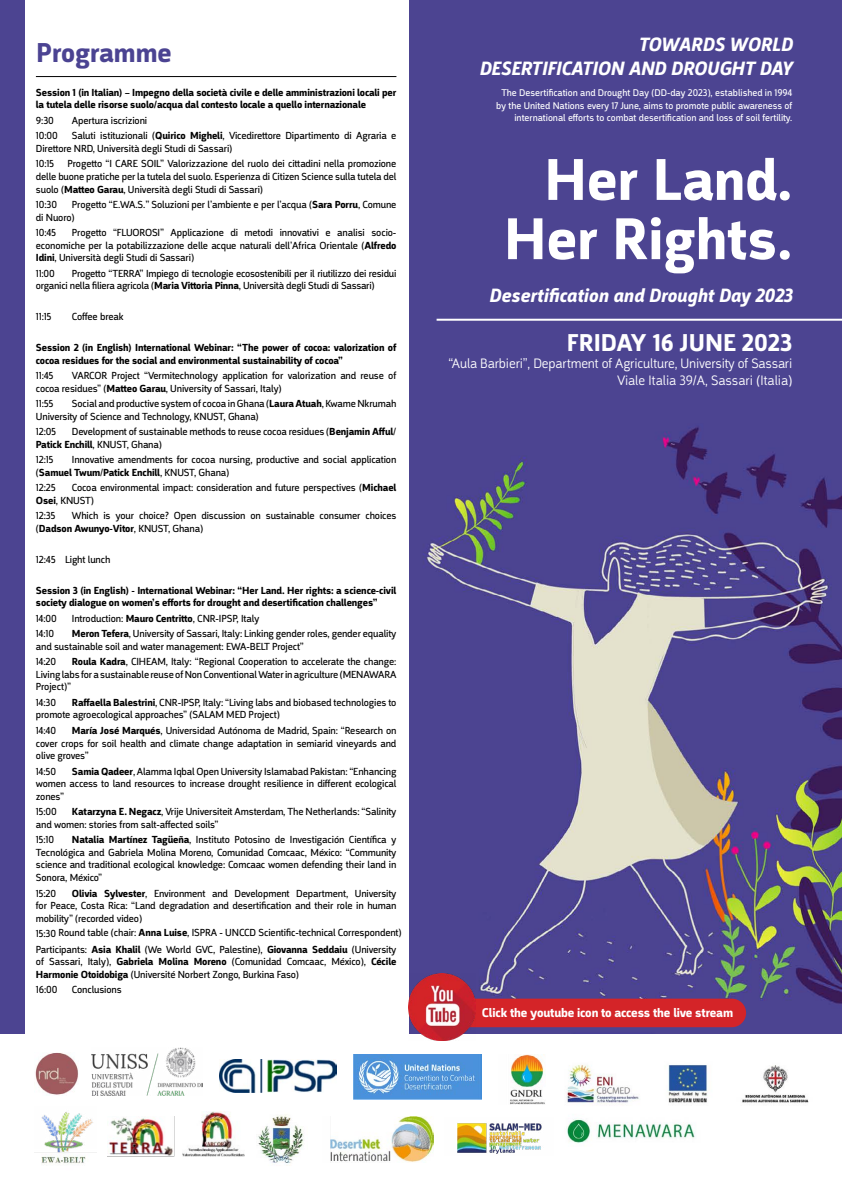
<style>
.page{position:relative;width:842px;height:1191px;background:#fff}
.page>*{position:absolute;margin:0;border:0;box-sizing:border-box;transform-origin:0 0}
.t1{font:700 60.4px/59.2px "Argumentum";color:#fff;text-align:right}
.t2{font:700 28px "Argumentum";color:#4b4392}
.t3{font:700 25px "Argumentum";color:#fff}
.t4{font:italic 700 19.7px/23.7px "Argumentum";color:#fff;text-align:right}
.t5{font:300 14px/16.8px "Argumentum";letter-spacing:-.01em;color:#fff;text-align:right}
.t6{font:700 13px "Argumentum";letter-spacing:-.01em;color:#fff}
.t7{font:10.5px/12.6px "Argumentum";letter-spacing:-.01em;color:#000}
.t8{font:700 10.5px/12.6px "Argumentum";letter-spacing:-.01em;color:#000}
.t9{font:10px/12px "Argumentum";color:#fff;text-align:right}
.s1{font-weight:700}
</style>
<div class="page">
<img style="left:0;top:0;width:842px;height:1033px">
<div style="left:26px;top:0;width:383px;height:1033px;background:#fff"></div>
<hr style="left:36px;top:76px;width:360px;height:1px;background:#000">
<hr style="left:437px;top:319px;width:405px;height:2px;background:#fff">
<img style="left:219px;top:1059px;width:117px;height:34px">
<img style="left:330px;top:1116px;width:104px;height:46px">
<img style="left:510px;top:1054px;width:35px;height:50px">
<img style="left:35px;top:1052px;width:43px;height:43px">
<img style="left:457px;top:1123px;width:85px;height:31px">
<img style="left:91px;top:1047px;width:111px;height:48px">
<img style="left:353px;top:1054px;width:129px;height:45px">
<img style="left:183px;top:1111px;width:62px;height:45px">
<img style="left:258px;top:1114px;width:46px;height:52px">
<img style="left:35px;top:1112px;width:62px;height:52px">
<img style="left:108px;top:1117px;width:65px;height:39px">
<img style="left:566px;top:1065px;width:243px;height:79px">
<div style="left:444px;top:998px;width:302px;height:29px;background:#d42428;border-radius:14px"></div>
<img style="left:409px;top:973px;width:67px;height:67px">
<h2 class="t2" style="left:36px;top:36px;width:137px">Programme</h2>
<p class="t8" style="left:36px;top:86px;width:362px">Session 1 (in Italian) – Impegno della società civile e delle amministrazioni locali per la tutela delle risorse suolo/acqua dal contesto locale a quello internazionale</p>
<p class="t7" style="left:36px;top:114px;width:20px">9:30</p>
<p class="t7" style="left:72px;top:114px;width:77px">Apertura iscrizioni</p>
<p class="t7" style="left:36px;top:130px;width:23px">10:00</p>
<p class="t7" style="left:36px;top:130px;width:362px;text-indent:36px">Saluti istituzionali (<span class="s1">Quirico Migheli</span>, Vicedirettore Dipartimento di Agraria e<br>Direttore NRD, Università degli Studi di Sassari)</p>
<p class="t7" style="left:36px;top:158px;width:20px">10:15</p>
<p class="t7" style="left:36px;top:158px;width:362px;text-align:justify;text-indent:32px">Progetto “I CARE SOIL” Valorizzazione del ruolo dei cittadini nella promozione delle buone pratiche per la tutela del suolo. Esperienza di Citizen Science sulla tutela del suolo (<span class="s1">Matteo Garau</span>, Università degli Studi di Sassari)</p>
<p class="t7" style="left:36px;top:198px;width:23px">10:30</p>
<p class="t7" style="left:36px;top:198px;width:362px;text-indent:36px">Progetto “E.WA.S.” Soluzioni per l’ambiente e per l’acqua (<span class="s1">Sara Porru</span>, Comune di Nuoro)</p>
<p class="t7" style="left:36px;top:226px;width:22px">10:45</p>
<p class="t7" style="left:36px;top:226px;width:362px;text-align:justify;text-indent:36px">Progetto “FLUOROSI” Applicazione di metodi innovativi e analisi socio&shy;economiche per la potabilizzazione delle acque naturali dell’Africa Orientale (<span class="s1">Alfredo Idini</span>, Università degli Studi di Sassari)</p>
<p class="t7" style="left:36px;top:267px;width:20px">11:00</p>
<p class="t7" style="left:36px;top:267px;width:362px;text-indent:36px">Progetto “TERRA” Impiego di tecnologie ecosostenibili per il riutilizzo dei residui organici nella filiera agricola (<span class="s1">Maria Vittoria Pinna</span>, Università degli Studi di Sassari)</p>
<p class="t7" style="left:36px;top:310px;width:17px">11:15</p>
<p class="t7" style="left:72px;top:310px;width:53px">Coffee break</p>
<p class="t8" style="left:36px;top:341px;width:362px">Session 2 (in English) International Webinar: “The power of cocoa: valorization of cocoa residues for the social and environmental sustainability of cocoa”</p>
<p class="t7" style="left:36px;top:369px;width:19px">11:45</p>
<p class="t7" style="left:36px;top:369px;width:362px;text-indent:36px">VARCOR Project “Vermitechnology application for valorization and reuse of cocoa residues” (<span class="s1">Matteo Garau</span>, University of Sassari, Italy)</p>
<p class="t7" style="left:36px;top:397px;width:19px">11:55</p>
<p class="t7" style="left:36px;top:397px;width:362px;text-indent:36px">Social and productive system of cocoa in Ghana (<span class="s1">Laura Atuah</span>, Kwame Nkrumah<br>University of Science and Technology, KNUST, Ghana)</p>
<p class="t7" style="left:36px;top:425px;width:22px">12:05</p>
<p class="t7" style="left:36px;top:425px;width:362px;text-indent:36px">Development of sustainable methods to reuse cocoa residues (<span class="s1">Benjamin Afful</span>/<br><span class="s1">Patick Enchill</span>, KNUST, Ghana)</p>
<p class="t7" style="left:36px;top:453px;width:19px">12:15</p>
<p class="t7" style="left:36px;top:453px;width:362px;text-indent:36px">Innovative amendments for cocoa nursing, productive and social application (<span class="s1">Samuel Twum</span>/<span class="s1">Patick Enchill</span>, KNUST, Ghana)</p>
<p class="t7" style="left:36px;top:481px;width:21px">12:25</p>
<p class="t7" style="left:36px;top:481px;width:362px;text-indent:36px">Cocoa environmental impact: consideration and future perspectives (<span class="s1">Michael<br>Osei</span>, KNUST)</p>
<p class="t7" style="left:36px;top:509px;width:21px">12:35</p>
<p class="t7" style="left:36px;top:509px;width:362px;text-indent:36px">Which is your choice? Open discussion on sustainable consumer choices (<span class="s1">Dadson Awunyo-Vitor</span>, KNUST, Ghana)</p>
<p class="t7" style="left:36px;top:553px;width:76px">12:45 Light lunch</p>
<p class="t8" style="left:36px;top:584px;width:362px">Session 3 (in English) - International Webinar: “Her Land. Her rights: a science-civil society dialogue on women’s efforts for drought and desertification challenges”</p>
<p class="t7" style="left:36px;top:612px;width:22px">14:00</p>
<p class="t7" style="left:72px;top:612px;width:189px">Introduction: <span class="s1">Mauro Centritto</span>, CNR-IPSP, Italy</p>
<p class="t7" style="left:36px;top:627px;width:20px">14:10</p>
<p class="t7" style="left:36px;top:627px;width:362px;text-indent:36px"><span class="s1">Meron Tefera</span>, University of Sassari, Italy: Linking gender roles, gender equality and sustainable soil and water management: EWA-BELT Project”</p>
<p class="t7" style="left:36px;top:655px;width:22px">14:20</p>
<p class="t7" style="left:36px;top:655px;width:362px;text-align:justify;text-indent:36px"><span class="s1">Roula Kadra</span>, CIHEAM, Italy: “Regional Cooperation to accelerate the change:<br>Living labs for a sustainable reuse of Non Conventional Water in agriculture (MENAWARA Project)”</p>
<p class="t7" style="left:36px;top:696px;width:22px">14:30</p>
<p class="t7" style="left:36px;top:696px;width:362px;text-indent:36px"><span class="s1">Raffaella Balestrini</span>, CNR-IPSP, Italy: “Living labs and biobased technologies to promote agroecological approaches” (SALAM MED Project)</p>
<p class="t7" style="left:36px;top:724px;width:22px">14:40</p>
<p class="t7" style="left:36px;top:724px;width:362px;text-align:justify;text-indent:36px"><span class="s1">María José Marqués</span>, Universidad Autónoma de Madrid, Spain: “Research on cover crops for soil health and climate change adaptation in semiarid vineyards and olive groves”</p>
<p class="t7" style="left:36px;top:765px;width:22px">14:50</p>
<p class="t7" style="left:36px;top:765px;width:362px;text-align:justify;text-indent:36px"><span class="s1">Samia Qadeer</span>, Alamma Iqbal Open University Islamabad Pakistan: “Enhancing women access to land resources to increase drought resilience in different ecological zones”</p>
<p class="t7" style="left:36px;top:805px;width:22px">15:00</p>
<p class="t7" style="left:36px;top:805px;width:362px;text-indent:36px"><span class="s1">Katarzyna E. Negacz</span>, Vrije Universiteit Amsterdam, The Netherlands: “Salinity and women: stories from salt-affected soils”</p>
<p class="t7" style="left:36px;top:833px;width:20px">15:10</p>
<p class="t7" style="left:36px;top:833px;width:362px;text-align:justify;text-indent:36px"><span class="s1">Natalia Martínez Tagüeña</span>, Instituto Potosino de Investigación Científica y Tecnológica and Gabriela Molina Moreno, Comunidad Comcaac, México: “Community science and traditional ecological knowledge: Comcaac women defending their land in Sonora, México”</p>
<p class="t7" style="left:36px;top:886px;width:22px">15:20</p>
<p class="t7" style="left:36px;top:886px;width:362px;text-align:justify;text-indent:36px"><span class="s1">Olivia Sylvester</span>, Environment and Development Department, University for Peace, Costa Rica: “Land degradation and desertification and their role in human mobility” (recorded video)</p>
<p class="t7" style="left:36px;top:924px;width:367px;line-height:16.3px">15:30 Round table (chair: <span class="s1">Anna Luise</span>, ISPRA - UNCCD Scientific-technical Correspondent)<br>Participants: <span class="s1">Asia Khalil</span> (We World GVC, Palestine), <span class="s1">Giovanna Seddaiu</span> (University</p>
<p class="t7" style="left:36px;top:955px;width:362px">of Sassari, Italy), <span class="s1">Gabriela Molina Moreno</span> (Comunidad Comcaac, México), <span class="s1">Cécile<br>Harmonie Otoidobiga</span> (Université Norbert Zongo, Burkina Faso)</p>
<p class="t7" style="left:36px;top:983px;width:23px">16:00</p>
<p class="t7" style="left:72px;top:983px;width:51px">Conclusions</p>
<h3 class="t4" style="left:479px;top:33px;width:315px">TOWARDS WORLD<br>DESERTIFICATION AND DROUGHT DAY</h3>
<p class="t9" style="left:496px;top:87px;width:298px">The Desertification and Drought Day (DD-day 2023), established in 1994 by the United Nations every 17 June, aims to promote public awareness of international efforts to combat desertification and loss of soil fertility.</p>
<h1 class="t1" style="left:504px;top:152px;width:290px">Her Land.<br>Her Rights.</h1>
<h3 class="t4" style="left:489px;top:284px;width:305px">Desertification and Drought Day 2023</h3>
<h3 class="t3" style="left:567px;top:327px;width:227px">FRIDAY 16 JUNE 2023</h3>
<h3 class="t5" style="left:449px;top:355px;width:345px">“Aula Barbieri”, Department of Agriculture, University of Sassari<br>Viale Italia 39/A, Sassari (Italia)</h3>
<p class="t6" style="left:482px;top:1004px;width:253px">Click the youtube icon to access the live stream</p>
</div>
